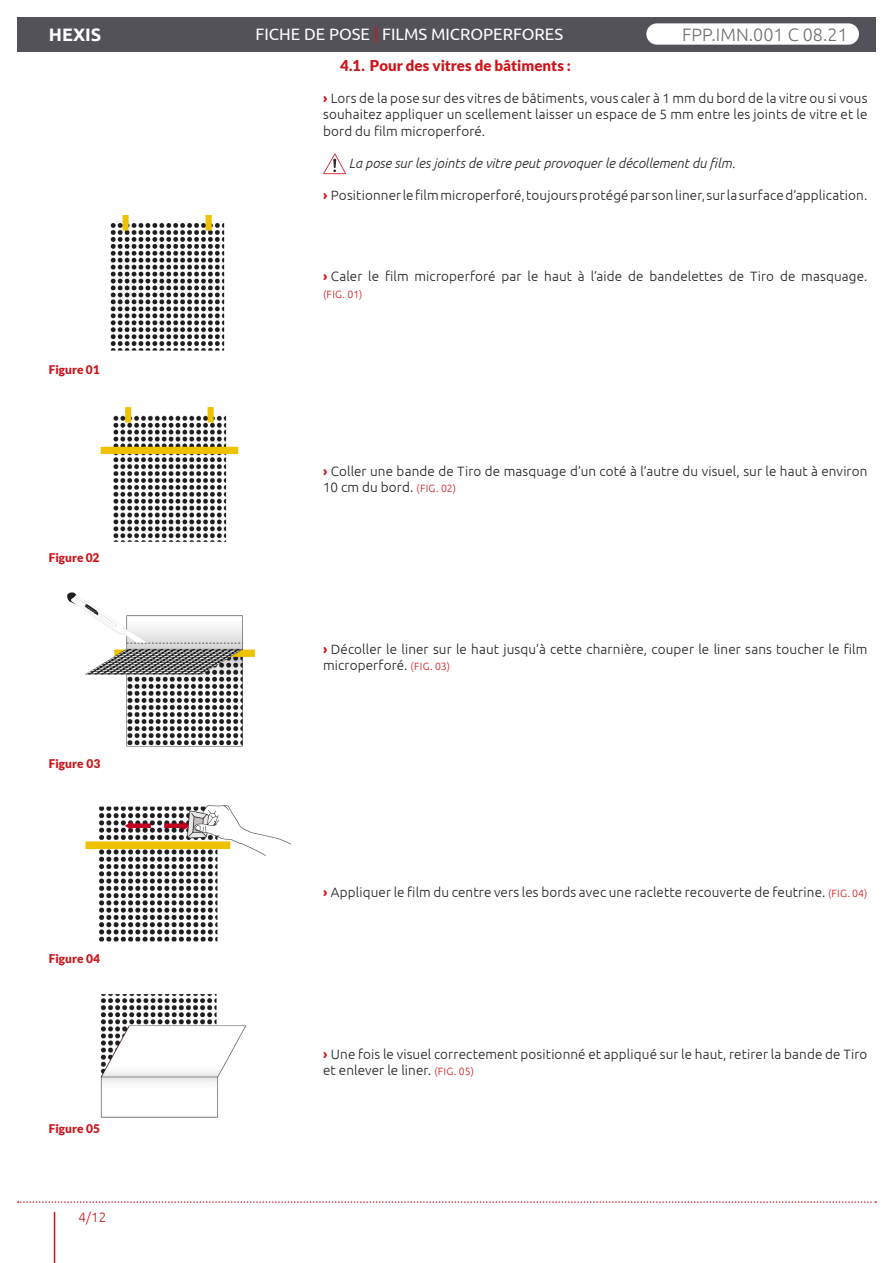
<style>
.page{position:relative;width:893px;height:1263px;background:#fff}
.page>*{position:absolute;margin:0;border:0;box-sizing:border-box;transform-origin:0 0}
.t1{font:300 18px "Ubuntu";color:#6f7073}
.t2{font:700 18px "Ubuntu";color:#fff}
.t3{font:16.5px "Ubuntu";color:#fff}
.t4{font:900 15px "Lato";color:#cd151d}
.t5{font:300 13.5px/16.2px "Ubuntu";letter-spacing:.01em;color:#231f20}
.avertissement{font:italic 300 13.5px "Ubuntu";color:#231f20}
.t6{font:300 13.5px "Ubuntu";color:#cd151d}
.légende{font:900 12px "Lato";color:#cd151d}
.t7{font:300 10.5px "Ubuntu";color:#cd151d}
.s1{color:#cd151d}
.s2{font-weight:700;color:#cd151d}
.s3{font-size:10.5px;color:#cd151d}
</style>
<div class="page">
<svg style="left:18px;top:1201px;width:858px;height:2px"></svg>
<hr style="left:54px;top:1212px;width:1px;height:51px;background:#cd151d">
<div style="left:17px;top:17px;width:859px;height:34px;background:#545259"></div>
<svg style="left:323px;top:153px;width:23px;height:21px"></svg>
<img style="left:110px;top:216px;width:115px;height:135px">
<img style="left:101px;top:407px;width:138px;height:135px">
<img style="left:67px;top:592px;width:189px;height:155px">
<img style="left:85px;top:805px;width:206px;height:137px">
<img style="left:100px;top:994px;width:147px;height:124px">
<div style="left:646px;top:23px;width:213px;height:22px;background:#fff;border-radius:11px"></div>
<h1 class="t2" style="left:49px;top:24px;width:54px">HEXIS</h1>
<p class="légende" style="left:49px;top:362px;width:53px">Figure 01</p>
<p class="légende" style="left:49px;top:551px;width:52px">Figure 02</p>
<p class="légende" style="left:49px;top:756px;width:53px">Figure 03</p>
<p class="légende" style="left:49px;top:951px;width:53px">Figure 04</p>
<p class="légende" style="left:49px;top:1121px;width:53px">Figure 05</p>
<p class="t6" style="left:79px;top:1209px;width:29px">4/12</p>
<p class="t3" style="left:256px;top:25px;width:309px">FICHE DE POSE <span class="s1">|</span> FILMS MICROPERFORES</p>
<h1 class="t1" style="left:682px;top:24px;width:167px">FPP.IMN.001 C 08.21</h1>
<p class="t4" style="left:340px;top:56px;width:232px">4.1. Pour des vitres de bâtiments :</p>
<p class="t5" style="left:323px;top:90px;width:546px;text-align:justify"><span class="s2">›</span> Lors de la pose sur des vitres de bâtiments, vous caler à 1 mm du bord de la vitre ou si vous souhaitez appliquer un scellement laisser un espace de 5 mm entre les joints de vitre et le bord du film microperforé.</p>
<p class="avertissement" style="left:349px;top:155px;width:388px">La pose sur les joints de vitre peut provoquer le décollement du film.</p>
<p class="t5" style="left:323px;top:187px;width:546px"><span class="s2">›</span> Positionner le film microperforé, toujours protégé par son liner, sur la surface d’application.</p>
<p class="t5" style="left:323px;top:268px;width:546px"><span class="s2">›</span> Caler le film microperforé par le haut à l’aide de bandelettes de Tiro de masquage.</p>
<p class="t7" style="left:323px;top:287px;width:41px">(FIG. 01)</p>
<p class="t5" style="left:323px;top:463px;width:546px"><span class="s2">›</span> Coller une bande de Tiro de masquage d’un coté à l’autre du visuel, sur le haut à environ<br>10 cm du bord. <span class="s3">(FIG. 02)</span></p>
<p class="t5" style="left:323px;top:641px;width:546px"><span class="s2">›</span> Décoller le liner sur le haut jusqu’à cette charnière, couper le liner sans toucher le film microperforé. <span class="s3">(FIG. 03)</span></p>
<p class="t5" style="left:323px;top:884px;width:546px"><span class="s2">›</span> Appliquer le film du centre vers les bords avec une raclette recouverte de feutrine. <span class="s3">(FIG. 04)</span></p>
<p class="t5" style="left:323px;top:1046px;width:546px"><span class="s2">›</span> Une fois le visuel correctement positionné et appliqué sur le haut, retirer la bande de Tiro et enlever le liner. <span class="s3">(FIG. 05)</span></p>
</div>
